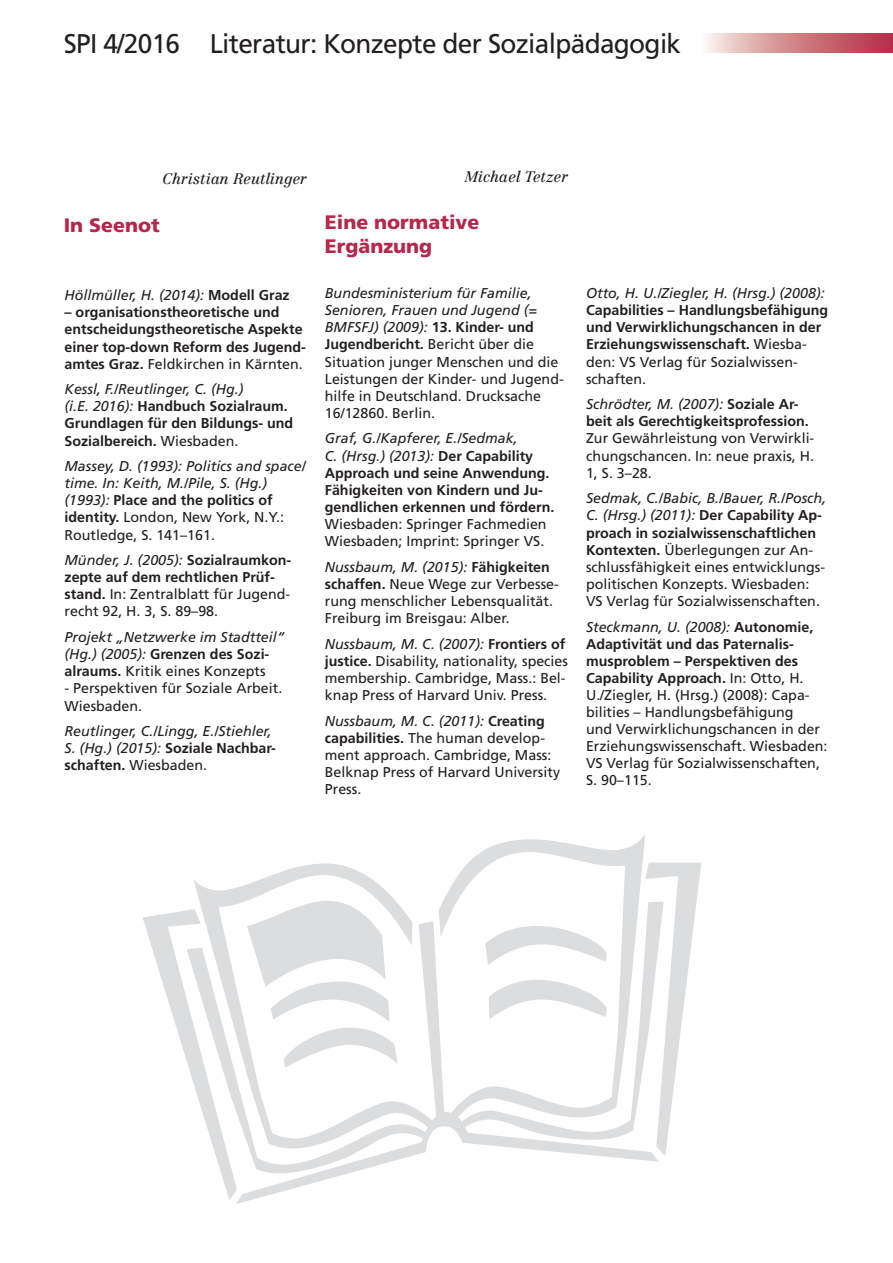
<style>
.page{position:relative;width:893px;height:1263px;background:#fff}
.page>*{position:absolute;margin:0;border:0;box-sizing:border-box;transform-origin:0 0}
.t1{font:27px "Frutiger";letter-spacing:-.025em;color:#231f20}
.t2{font:900 19.5px/23.4px "Frutiger";color:#b6274b}
.t3{font:italic 15px "Centennial";color:#231f20}
.t4{font:14.25px/17.1px "Frutiger";color:#231f20}
.t5{font:700 14.25px/17.1px "Frutiger";color:#231f20}
.t6{font:italic 14.25px/17.1px "Frutiger";color:#231f20}
.s1{font-weight:700;font-style:normal}
.s2{font-weight:400}
.s3{font-weight:400;font-style:italic}
.s4{font-style:normal}
.s5{font-style:italic}
.s6{font-weight:700}
</style>
<div class="page">
<svg style="left:143px;top:835px;width:558px;height:369px"></svg>
<svg style="left:707px;top:34px;width:186px;height:19px;background:#d2848a"></svg>
<h1 class="t1" style="left:64px;top:27px;width:619px">SPI 4/2016 Literatur: Konzepte der Sozialpädagogik</h1>
<p class="t3" style="left:163px;top:170px;width:146px">Christian Reutlinger</p>
<p class="t3" style="left:465px;top:167px;width:105px">Michael Tetzer</p>
<h2 class="t2" style="left:64px;top:213px;width:97px">In Seenot</h2>
<h2 class="t2" style="left:325px;top:211px;width:156px">Eine normative<br>Ergänzung</h2>
<p class="t6" style="left:65px;top:287px;width:227px">Höllmüller, H. (2014): <span class="s1">Modell Graz</span></p>
<p class="t5" style="left:65px;top:304px;width:243px">– organisationstheoretische und entscheidungstheoretische Aspekte einer top-down Reform des Jugend&shy;amtes Graz. <span class="s2">Feldkirchen in Kärnten.</span></p>
<p class="t5" style="left:65px;top:381px;width:230px"><span class="s3">Kessl, F./Reutlinger, C. (Hg.)<br>(i.E. 2016):</span> Handbuch Sozialraum.<br>Grundlagen für den Bildungs- und<br>Sozialbereich. <span class="s2">Wiesbaden.</span></p>
<p class="t6" style="left:65px;top:458px;width:243px">Massey, D. (1993): Politics and space/ time. In: Keith, M./Pile, S. (Hg.) (1993): <span class="s1">Place and the politics of identity.</span> <span class="s4">London, New York, N.Y.:<br>Routledge, S. 141–161.</span></p>
<p class="t5" style="left:65px;top:551px;width:228px"><span class="s3">Münder, J. (2005):</span> Sozialraumkon&shy;zepte auf dem rechtlichen Prüf&shy;stand. <span class="s2">In: Zentralblatt für Jugend&shy;recht 92, H. 3, S. 89–98.</span></p>
<p class="t6" style="left:65px;top:628px;width:222px">Projekt „Netzwerke im Stadtteil“ (Hg.) (2005): <span class="s1">Grenzen des Sozi&shy;alraums.</span> <span class="s4">Kritik eines Konzepts</span></p>
<p class="t4" style="left:65px;top:680px;width:219px">- Perspektiven für Soziale Arbeit.<br>Wiesbaden.</p>
<p class="t6" style="left:65px;top:722px;width:213px">Reutlinger, C./Lingg, E./Stiehler,<br>S. (Hg.) (2015): <span class="s1">Soziale Nachbar&shy;schaften.</span> <span class="s4">Wiesbaden.</span></p>
<p class="t4" style="left:325px;top:284px;width:240px"><span class="s5">Bundesministerium für Familie,<br>Senioren, Frauen und Jugend (=<br>BMFSFJ) (2009):</span> <span class="s6">13. Kinder- und<br>Jugendbericht.</span> Bericht über die<br>Situation junger Menschen und die<br>Leistungen der Kinder- und Jugend&shy;hilfe in Deutschland. Drucksache<br>16/12860. Berlin.</p>
<p class="t5" style="left:325px;top:430px;width:231px"><span class="s3">Graf, G./Kapferer, E./Sedmak,<br>C. (Hrsg.) (2013):</span> Der Capability<br>Approach und seine Anwendung.<br>Fähigkeiten von Kindern und Ju&shy;gendlichen erkennen und fördern.</p>
<p class="t4" style="left:325px;top:515px;width:223px">Wiesbaden: Springer Fachmedien<br>Wiesbaden; Imprint: Springer VS.</p>
<p class="t4" style="left:325px;top:558px;width:235px"><span class="s5">Nussbaum, M. (2015):</span> <span class="s6">Fähigkeiten schaffen.</span> Neue Wege zur Verbesse&shy;rung menschlicher Lebensqualität.<br>Freiburg im Breisgau: Alber.</p>
<p class="t4" style="left:325px;top:635px;width:245px"><span class="s5">Nussbaum, M. C. (2007):</span> <span class="s6">Frontiers of justice.</span> Disability, nationality, species membership. Cambridge, Mass.: Bel&shy;knap Press of Harvard Univ. Press.</p>
<p class="t4" style="left:325px;top:712px;width:237px"><span class="s5">Nussbaum, M. C. (2011):</span> <span class="s6">Creating capabilities.</span> The human develop&shy;ment approach. Cambridge, Mass:<br>Belknap Press of Harvard University<br>Press.</p>
<p class="t6" style="left:586px;top:285px;width:240px">Otto, H. U./Ziegler, H. (Hrsg.) (2008):</p>
<p class="t5" style="left:586px;top:302px;width:244px">Capabilities – Handlungsbefähigung und Verwirklichungschancen in der<br>Erziehungswissenschaft. <span class="s2">Wiesba&shy;den: VS Verlag für Sozialwissen&shy;schaften.</span></p>
<p class="t5" style="left:586px;top:396px;width:224px"><span class="s3">Schrödter, M. (2007):</span> Soziale Ar&shy;beit als Gerechtigkeitsprofession.</p>
<p class="t4" style="left:586px;top:430px;width:230px;text-align:justify">Zur Gewährleistung von Verwirkli&shy;chungschancen. In: neue praxis, H.<br>1, S. 3–28.</p>
<p class="t4" style="left:586px;top:490px;width:242px"><span class="s5">Sedmak, C./Babic, B./Bauer, R./Posch, C. (Hrsg.) (2011):</span> <span class="s6">Der Capability Ap&shy;proach in sozialwissenschaftlichen Kontexten.</span> Überlegungen zur An&shy;schlussfähigkeit eines entwicklungs&shy;politischen Konzepts. Wiesbaden:<br>VS Verlag für Sozialwissenschaften.</p>
<p class="t4" style="left:586px;top:618px;width:243px"><span class="s5">Steckmann, U. (2008):</span> <span class="s6">Autonomie,<br>Adaptivität und das Paternalis&shy;musproblem – Perspektiven des<br>Capability Approach.</span> In: Otto, H.<br>U./Ziegler, H. (Hrsg.) (2008): Capa&shy;bilities – Handlungsbefähigung<br>und Verwirklichungschancen in der<br>Erziehungswissenschaft. Wiesbaden:<br>VS Verlag für Sozialwissenschaften,<br>S. 90–115.</p>
</div>
